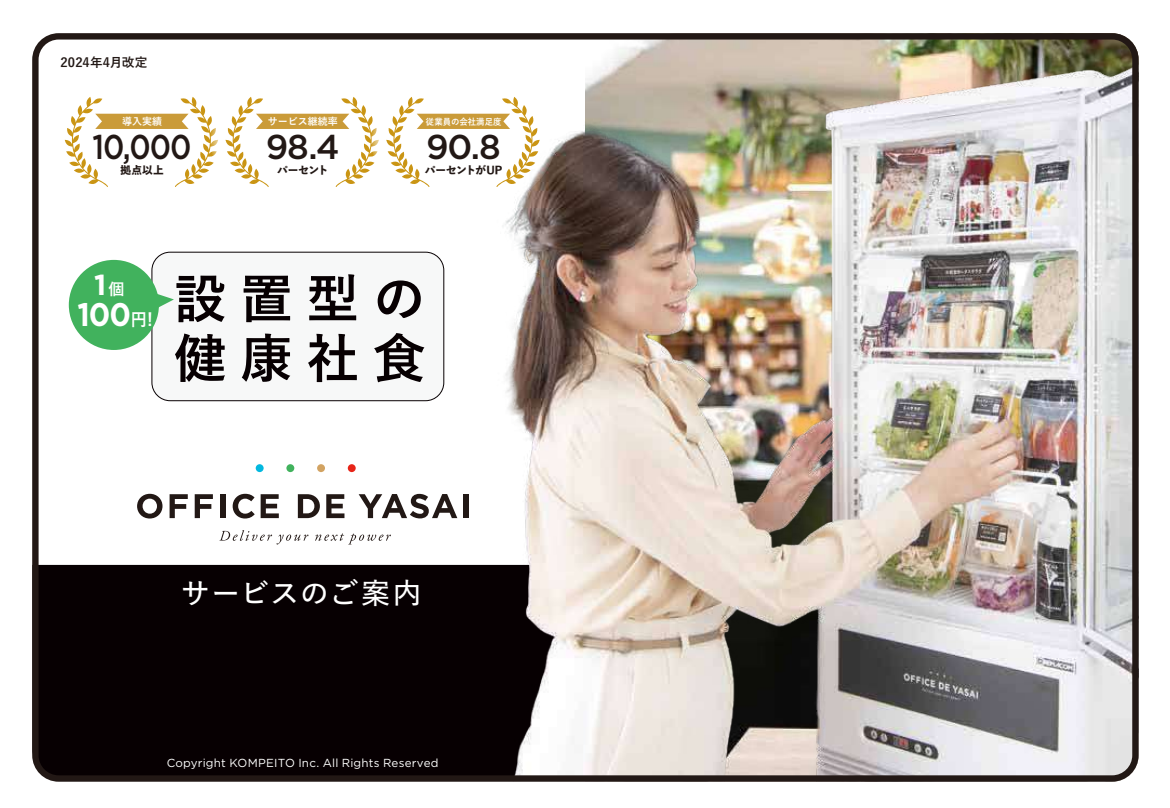
<style>
.page{position:relative;width:1170px;height:808px;background:#fff}
.page>*{position:absolute;margin:0;border:0;box-sizing:border-box;transform-origin:0 0}
.t1{font:52.65px/59.8px "Yu Gothic Std B";letter-spacing:.26em;color:#070002}
.t2{font:500 34.35px "Gotham";letter-spacing:-.035em;color:#221815}
.t3{font:500 34.35px "Gotham";letter-spacing:-.035em;color:#221815;scale:.86 1}
.t4{font:700 32.7px "Gotham";color:#fff;scale:.91 1}
.t5{font:29.1px "Yu Gothic Std D";letter-spacing:.04em;color:#fff}
.t6{font:700 28.95px "Gotham";color:#fff}
.t7{font:12.75px "Yu Gothic Std B";letter-spacing:.01em;color:#221815}
.t8{font:11.55px "Gotham";letter-spacing:.015em;color:#fff}
.t9{font:10.65px "Yu Gothic Std E";letter-spacing:-.015em;color:#221815}
.t10{font:10.05px "Yu Gothic Std B";color:#fff}
.t11{font:8.85px "Yu Gothic Std B";color:#fff;scale:.95 1}
.s1{font-size:10.35px}
.s2{font-family:"Yu Gothic Std B";font-weight:400;font-size:16.05px}
.s3{font-family:"Yu Gothic Std B";font-weight:400;font-size:17.7px}
</style>
<div class="page">
<img style="left:32px;top:33px;width:1106px;height:749px">
<div style="left:152px;top:252px;width:292px;height:149px;background:#f7f8f8;border-radius:18px"></div>
<div style="left:151px;top:252px;width:293px;height:149px;border:1px solid #070002;border-radius:18px"></div>
<div style="left:69px;top:260px;width:90px;height:90px;background:#41b25d;border-radius:50%"></div>
<svg style="left:157px;top:292px;width:17px;height:19px"></svg>
<div style="left:50px;top:69px;width:184px;height:142px;background:#fff;border-radius:50%"></div>
<svg style="left:65px;top:97px;width:153px;height:90px"></svg>
<div style="left:210px;top:69px;width:185px;height:142px;background:#fff;border-radius:50%"></div>
<svg style="left:225px;top:97px;width:154px;height:90px"></svg>
<div style="left:371px;top:69px;width:184px;height:142px;background:#fff;border-radius:50%"></div>
<svg style="left:386px;top:97px;width:153px;height:90px"></svg>
<svg style="left:137px;top:494px;width:25px;height:24px"></svg>
<svg style="left:169px;top:494px;width:19px;height:24px"></svg>
<svg style="left:195px;top:494px;width:18px;height:24px"></svg>
<div style="left:221px;top:494px;width:5px;height:24px;background:#221815"></div>
<svg style="left:233px;top:494px;width:46px;height:24px"></svg>
<svg style="left:298px;top:494px;width:22px;height:24px"></svg>
<svg style="left:326px;top:494px;width:18px;height:24px"></svg>
<svg style="left:358px;top:494px;width:99px;height:24px"></svg>
<div style="left:463px;top:494px;width:5px;height:24px;background:#221815"></div>
<svg style="left:219px;top:530px;width:89px;height:14px"></svg>
<svg style="left:315px;top:533px;width:76px;height:11px"></svg>
<div style="left:256px;top:464px;width:7px;height:8px;background:#03b8df;border-radius:50%"></div>
<div style="left:286px;top:464px;width:8px;height:8px;background:#41b25d;border-radius:50%"></div>
<div style="left:317px;top:464px;width:8px;height:8px;background:#d2a362;border-radius:50%"></div>
<div style="left:348px;top:464px;width:7px;height:8px;background:#e72418;border-radius:50%"></div>
<p class="t7" style="left:61px;top:53px;width:88px">2024年4月改定</p>
<p class="t10" style="left:122px;top:114px;width:41px">導入実績</p>
<p class="t9" style="left:120px;top:162px;width:45px">拠点以上</p>
<h2 class="t3" style="left:92px;top:127px;width:117px">10,000</h2>
<p class="t10" style="left:268px;top:114px;width:71px">サービス継続率</p>
<p class="t9" style="left:277px;top:162px;width:53px">パーセント</p>
<h2 class="t2" style="left:266px;top:127px;width:75px">98.4</h2>
<p class="t11" style="left:426px;top:115px;width:81px">従業員の会社満足度</p>
<p class="t9" style="left:425px;top:162px;width:79px">パーセントが<span class="s1">UP</span></p>
<h2 class="t2" style="left:426px;top:127px;width:76px">90.8</h2>
<h3 class="t6" style="left:94px;top:268px;width:32px">1<span class="s2">個</span></h3>
<h3 class="t4" style="left:78px;top:295px;width:84px">100<span class="s3">円!</span></h3>
<h1 class="t1" style="left:174px;top:267px;width:253px">設置型の健康社食</h1>
<h3 class="t5" style="left:181px;top:572px;width:242px">サービスのご案内</h3>
<p class="t8" style="left:167px;top:755px;width:273px">Copyright KOMPEITO Inc. All Rights Reserved</p>
</div>
